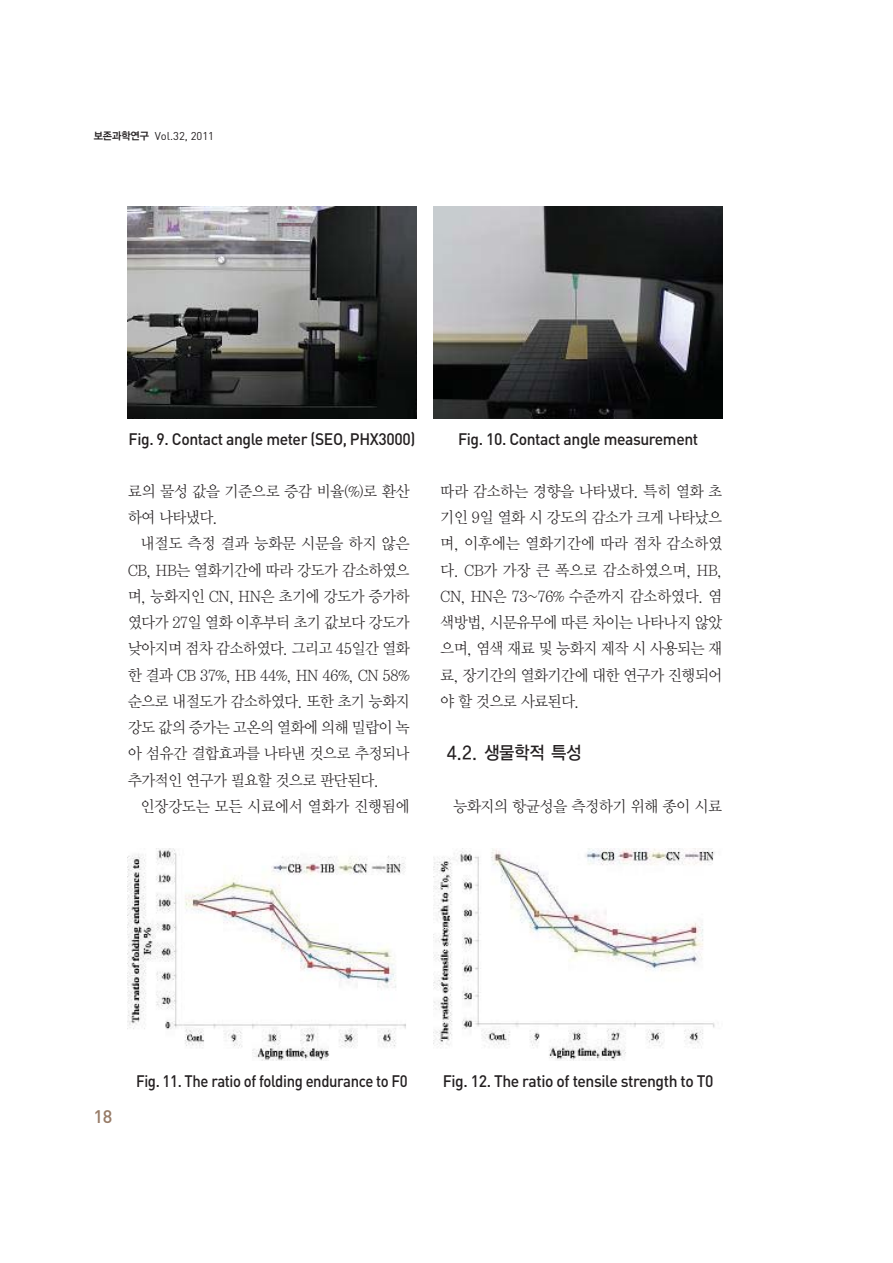
<style>
.page{position:relative;width:893px;height:1263px;background:#fff}
.page>*{position:absolute;margin:0;border:0;box-sizing:border-box;transform-origin:0 0}
.t1{font:18px "YGO13 KS Cms UHC H";letter-spacing:-.075em;color:#231f20;scale:.9 1}
.t2{font:500 18px "DIN";color:#977b67}
.t3{font:500 16.5px "DIN";letter-spacing:-.025em;color:#231f20;scale:.95 1}
.t4{font:500 16.5px "DIN";letter-spacing:-.025em;color:#231f20;scale:.9 1}
.t5{font:15.75px/26.2px "Y Mj O12 KS Cms UHC H";letter-spacing:-.1em;color:#231f20;text-align:justify;scale:.95 1}
.t6{font:15.75px "Y Mj O12 KS Cms UHC H";letter-spacing:-.075em;color:#231f20;scale:.95 1}
.t7{font:15.75px "Y Mj O12 KS Cms UHC H";letter-spacing:-.065em;color:#231f20;scale:.95 1}
.t8{font:11.25px "DIN";color:#231f20}
.s1{font-family:"YGO14 KS Cms UHC H";font-size:10.5px}
</style>
<div class="page">
<img style="left:127px;top:206px;width:290px;height:213px">
<img style="left:434px;top:206px;width:289px;height:213px">
<img style="left:127px;top:848px;width:279px;height:213px">
<img style="left:434px;top:848px;width:281px;height:213px">
<p class="t8" style="left:93px;top:132px;width:122px"><span class="s1">보존과학연구</span> Vol.32, 2011</p>
<p class="t3" style="left:129px;top:433px;width:303px">Fig. 9. Contact angle meter (SEO, PHX3000)</p>
<p class="t3" style="left:458px;top:433px;width:254px">Fig. 10. Contact angle measurement</p>
<p class="t5" style="left:127px;top:479px;width:299px">료의 물성 값을 기준으로 증감 비율(%)로 환산</p>
<p class="t5" style="left:127px;top:505px;width:97px">하여 나타냈다.</p>
<p class="t7" style="left:140px;top:536px;width:286px">내절도 측정 결과 능화문 시문을 하지 않은</p>
<p class="t5" style="left:127px;top:558px;width:299px">CB, HB는 열화기간에 따라 강도가 감소하였으</p>
<p class="t5" style="left:127px;top:584px;width:299px">며, 능화지인 CN, HN은 초기에 강도가 증가하</p>
<p class="t5" style="left:127px;top:610px;width:299px">였다가 27일 열화 이후부터 초기 값보다 강도가</p>
<p class="t5" style="left:127px;top:636px;width:299px">낮아지며 점차 감소하였다. 그리고 45일간 열화</p>
<p class="t5" style="left:127px;top:663px;width:299px">한 결과 CB 37%, HB 44%, HN 46%, CN 58%</p>
<p class="t5" style="left:127px;top:689px;width:299px">순으로 내절도가 감소하였다. 또한 초기 능화지</p>
<p class="t5" style="left:127px;top:715px;width:299px">강도 값의 증가는 고온의 열화에 의해 밀랍이 녹</p>
<p class="t5" style="left:127px;top:741px;width:299px">아 섬유간 결합효과를 나타낸 것으로 추정되나</p>
<p class="t5" style="left:127px;top:768px;width:267px">추가적인 연구가 필요할 것으로 판단된다.</p>
<p class="t6" style="left:140px;top:799px;width:286px">인장강도는 모든 시료에서 열화가 진행됨에</p>
<p class="t5" style="left:440px;top:479px;width:299px">따라 감소하는 경향을 나타냈다. 특히 열화 초 기인 9일 열화 시 강도의 감소가 크게 나타났으 며, 이후에는 열화기간에 따라 점차 감소하였 다. CB가 가장 큰 폭으로 감소하였으며, HB, CN, HN은 73~76% 수준까지 감소하였다. 염 색방법, 시문유무에 따른 차이는 나타나지 않았 으며, 염색 재료 및 능화지 제작 시 사용되는 재 료, 장기간의 열화기간에 대한 연구가 진행되어 야 할 것으로 사료된다.</p>
<p class="t1" style="left:446px;top:745px;width:152px">4.2. 생물학적 특성</p>
<p class="t5" style="left:453px;top:794px;width:286px">능화지의 항균성을 측정하기 위해 종이 시료</p>
<p class="t2" style="left:93px;top:1110px;width:21px">18</p>
<p class="t4" style="left:136px;top:1075px;width:303px">Fig. 11. The ratio of folding endurance to F0</p>
<p class="t3" style="left:443px;top:1075px;width:287px">Fig. 12. The ratio of tensile strength to T0</p>
</div>
